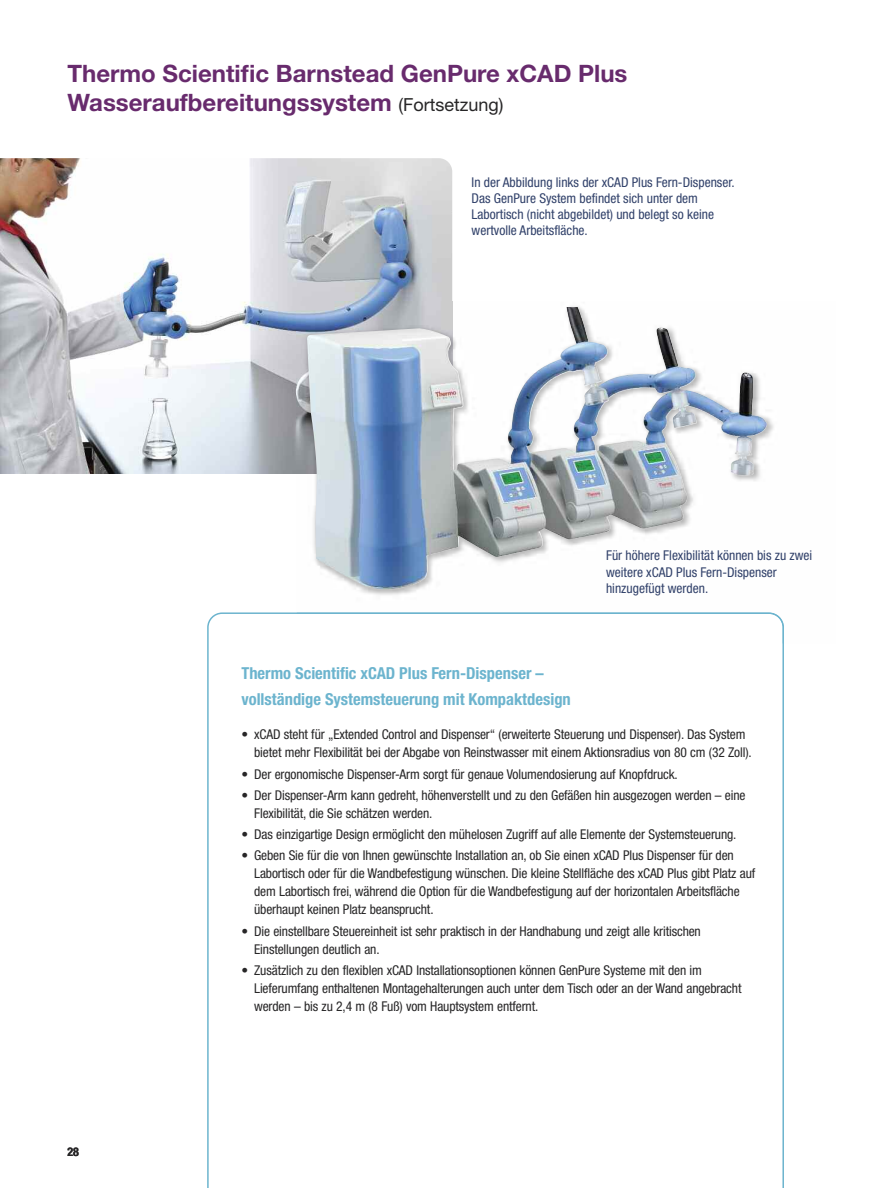
<style>
.page{position:relative;width:891px;height:1188px;background:#fff}
.page>*{position:absolute;margin:0;border:0;box-sizing:border-box;transform-origin:0 0}
.t1{font:700 24px/28.8px "Helvetica Neue LT Std";color:#682b6d}
.t2{font:700 condensed 16.5px/25.5px "Helvetica Neue LT Std";color:#6cb4ce}
.t3{font:condensed 13.5px/18px "Helvetica Neue LT Std";letter-spacing:-.01em;color:#272627}
.t4{font:condensed 13.5px/16.2px "Helvetica Neue LT Std";color:#31416a}
.t5{font:700 condensed 12px "Helvetica Neue LT Std";color:#272627}
.s1{font-weight:400;font-size:18px;color:#272627}
</style>
<div class="page">
<img style="left:0;top:158px;width:452px;height:316px">
<svg style="left:207px;top:612px;width:577px;height:576px"></svg>
<img style="left:297px;top:302px;width:487px;height:342px">
<img style="left:297px;top:302px;width:155px;height:172px">
<img style="left:297px;top:614px;width:485px;height:30px">
<img style="left:769px;top:612px;width:15px;height:15px">
<img style="left:307px;top:307px;width:460px;height:226px">
<h1 class="t1" style="left:68px;top:61px;width:561px">Thermo Scientific Barnstead GenPure xCAD Plus<br>Wasseraufbereitungssystem <span class="s1">(Fortsetzung)</span></h1>
<p class="t4" style="left:472px;top:175px;width:265px">In der Abbildung links der xCAD Plus Fern-Dispenser.<br>Das GenPure System befindet sich unter dem Labortisch (nicht abgebildet) und belegt so keine wertvolle Arbeitsfläche.</p>
<p class="t4" style="left:606px;top:549px;width:208px">Für höhere Flexibilität können bis zu zwei weitere xCAD Plus Fern-Dispenser hinzugefügt werden.</p>
<p class="t5" style="left:68px;top:1148px;width:13px">28</p>
<p class="t2" style="left:241px;top:662px;width:331px">Thermo Scientific xCAD Plus Fern-Dispenser – vollständige Systemsteuerung mit Kompaktdesign</p>
<p class="t3" style="left:254px;top:727px;width:499px;text-indent:-13px">• xCAD steht für „Extended Control and Dispenser“ (erweiterte Steuerung und Dispenser). Das System bietet mehr Flexibilität bei der Abgabe von Reinstwasser mit einem Aktionsradius von 80 cm (32 Zoll).</p>
<p class="t3" style="left:241px;top:766px;width:438px">• Der ergonomische Dispenser-Arm sorgt für genaue Volumendosierung auf Knopfdruck.</p>
<p class="t3" style="left:254px;top:787px;width:493px;text-indent:-13px">• Der Dispenser-Arm kann gedreht, höhenverstellt und zu den Gefäßen hin ausgezogen werden – eine<br>Flexibilität, die Sie schätzen werden.</p>
<p class="t3" style="left:241px;top:826px;width:497px">• Das einzigartige Design ermöglicht den mühelosen Zugriff auf alle Elemente der Systemsteuerung.</p>
<p class="t3" style="left:254px;top:848px;width:503px;text-indent:-13px">• Geben Sie für die von Ihnen gewünschte Installation an, ob Sie einen xCAD Plus Dispenser für den Labortisch oder für die Wandbefestigung wünschen. Die kleine Stellfläche des xCAD Plus gibt Platz auf dem Labortisch frei, während die Option für die Wandbefestigung auf der horizontalen Arbeitsfläche überhaupt keinen Platz beansprucht.</p>
<p class="t3" style="left:254px;top:923px;width:448px;text-indent:-13px">• Die einstellbare Steuereinheit ist sehr praktisch in der Handhabung und zeigt alle kritischen<br>Einstellungen deutlich an.</p>
<p class="t3" style="left:254px;top:962px;width:489px;text-indent:-13px">• Zusätzlich zu den flexiblen xCAD Installationsoptionen können GenPure Systeme mit den im<br>Lieferumfang enthaltenen Montagehalterungen auch unter dem Tisch oder an der Wand angebracht werden – bis zu 2,4 m (8 Fuß) vom Hauptsystem entfernt.</p>
</div>
